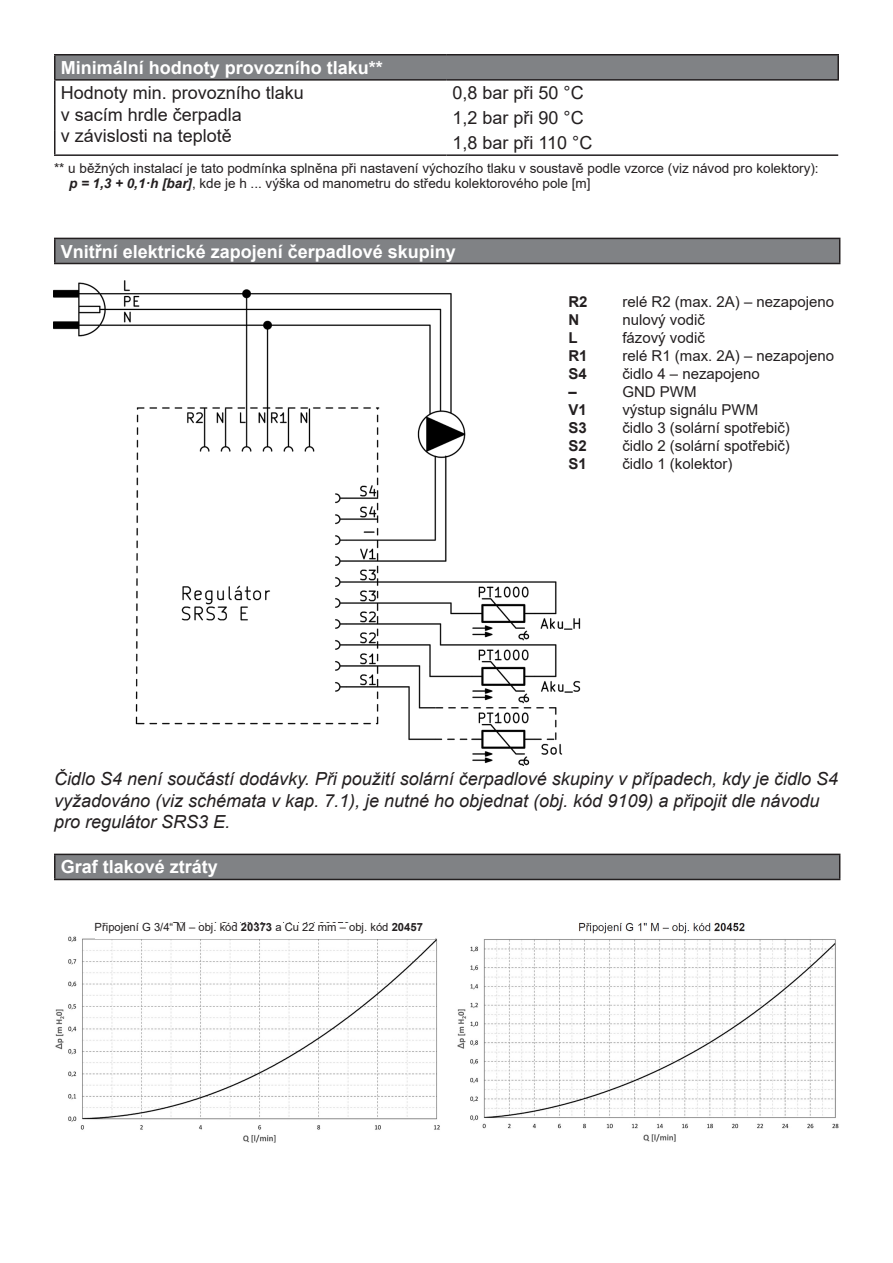
<style>
.page{position:relative;width:893px;height:1263px;background:#fff}
.page>*{position:absolute;margin:0;border:0;box-sizing:border-box;transform-origin:0 0}
.t1{font:italic 18px/21.6px "Arial";color:#231f20}
.t2{font:18px/21.6px "Arial";color:#231f20}
.t3{font:700 18px "Arial";color:#fff}
.t4{font:15px "Arial";color:#231f20}
.t5{font:700 15px "Arial";color:#231f20}
.t6{font:13.5px "Arial";color:#231f20}
.t7{font:11.25px "Arial";color:#231f20}
.s1{font-weight:700;font-style:italic}
.s2{font-weight:700}
</style>
<div class="page">
<div style="left:55px;top:55px;width:783px;height:25px;background:#808285"></div>
<hr style="left:54px;top:54px;width:392px;height:2px;background:#231f20">
<hr style="left:54px;top:56px;width:2px;height:23px;background:#231f20">
<hr style="left:446px;top:54px;width:393px;height:2px;background:#231f20">
<hr style="left:837px;top:56px;width:2px;height:23px;background:#231f20">
<hr style="left:54px;top:79px;width:392px;height:2px;background:#231f20">
<hr style="left:54px;top:81px;width:2px;height:24px;background:#231f20">
<hr style="left:446px;top:79px;width:393px;height:2px;background:#231f20">
<hr style="left:54px;top:105px;width:2px;height:25px;background:#231f20">
<hr style="left:54px;top:130px;width:2px;height:24px;background:#231f20">
<hr style="left:54px;top:154px;width:392px;height:2px;background:#231f20">
<hr style="left:446px;top:154px;width:392px;height:2px;background:#231f20">
<div style="left:55px;top:238px;width:785px;height:25px;background:#808285"></div>
<hr style="left:54px;top:238px;width:786px;height:1px;background:#231f20">
<hr style="left:54px;top:239px;width:2px;height:24px;background:#231f20">
<svg style="left:839px;top:239px;width:1px;height:24px"></svg>
<hr style="left:54px;top:263px;width:786px;height:1px;background:#231f20">
<img style="left:53px;top:280px;width:528px;height:485px">
<div style="left:55px;top:854px;width:785px;height:25px;background:#808285"></div>
<hr style="left:54px;top:854px;width:786px;height:1px;background:#231f20">
<hr style="left:54px;top:855px;width:2px;height:24px;background:#231f20">
<svg style="left:839px;top:855px;width:1px;height:24px"></svg>
<hr style="left:54px;top:879px;width:786px;height:1px;background:#231f20">
<img style="left:55px;top:922px;width:385px;height:221px">
<img style="left:457px;top:922px;width:382px;height:220px">
<div style="left:95px;top:923px;width:340px;height:15px;background:#fff"></div>
<p class="t3" style="left:61px;top:55px;width:324px">Minimální hodnoty provozního tlaku**</p>
<p class="t2" style="left:61px;top:82px;width:245px">Hodnoty min. provozního tlaku</p>
<p class="t2" style="left:61px;top:103px;width:183px">v sacím hrdle čerpadla v závislosti na teplotě</p>
<p class="t2" style="left:452px;top:82px;width:133px">0,8 bar při 50 °C</p>
<p class="t2" style="left:452px;top:107px;width:133px">1,2 bar při 90 °C</p>
<p class="t2" style="left:452px;top:132px;width:141px">1,8 bar při 110 °C</p>
<p class="t6" style="left:54px;top:159px;width:766px">** u běžných instalací je tato podmínka splněna při nastavení výchozího tlaku v soustavě podle vzorce (viz návod pro kolektory):</p>
<p class="t6" style="left:69px;top:174px;width:523px"><span class="s1">p = 1,3 + 0,1·h [bar]</span>, kde je h ... výška od manometru do středu kolektorového pole [m]</p>
<p class="t3" style="left:61px;top:238px;width:397px">Vnitřní elektrické zapojení čerpadlové skupiny</p>
<p class="t5" style="left:568px;top:291px;width:21px">R2</p>
<p class="t4" style="left:622px;top:291px;width:213px">relé R2 (max. 2A) – nezapojeno</p>
<p class="t5" style="left:568px;top:309px;width:12px">N</p>
<p class="t4" style="left:622px;top:309px;width:84px">nulový vodič</p>
<p class="t5" style="left:568px;top:327px;width:11px">L</p>
<p class="t4" style="left:622px;top:327px;width:84px">fázový vodič</p>
<p class="t5" style="left:568px;top:345px;width:21px">R1</p>
<p class="t4" style="left:622px;top:345px;width:213px">relé R1 (max. 2A) – nezapojeno</p>
<p class="t5" style="left:568px;top:363px;width:20px">S4</p>
<p class="t4" style="left:622px;top:363px;width:139px">čidlo 4 – nezapojeno</p>
<p class="t5" style="left:568px;top:381px;width:10px">–</p>
<p class="t4" style="left:622px;top:381px;width:76px">GND PWM</p>
<p class="t5" style="left:568px;top:399px;width:20px">V1</p>
<p class="t4" style="left:622px;top:399px;width:137px">výstup signálu PWM</p>
<p class="t5" style="left:568px;top:417px;width:20px">S3</p>
<p class="t4" style="left:622px;top:417px;width:169px">čidlo 3 (solární spotřebič)</p>
<p class="t5" style="left:568px;top:435px;width:20px">S2</p>
<p class="t4" style="left:622px;top:435px;width:169px">čidlo 2 (solární spotřebič)</p>
<p class="t5" style="left:568px;top:453px;width:20px">S1</p>
<p class="t4" style="left:622px;top:453px;width:112px">čidlo 1 (kolektor)</p>
<p class="t1" style="left:54px;top:768px;width:786px">Čidlo S4 není součástí dodávky. Při použití solární čerpadlové skupiny v případech, kdy je čidlo S4 vyžadováno (viz schémata v kap. 7.1), je nutné ho objednat (obj. kód 9109) a připojit dle návodu pro regulátor SRS3 E.</p>
<p class="t3" style="left:61px;top:854px;width:159px">Graf tlakové ztráty</p>
<p class="t7" style="left:95px;top:919px;width:330px">Připojení G 3/4“ M – obj. kód <span class="s2">20373</span> a Cu 22 mm – obj. kód <span class="s2">20457</span></p>
</div>
